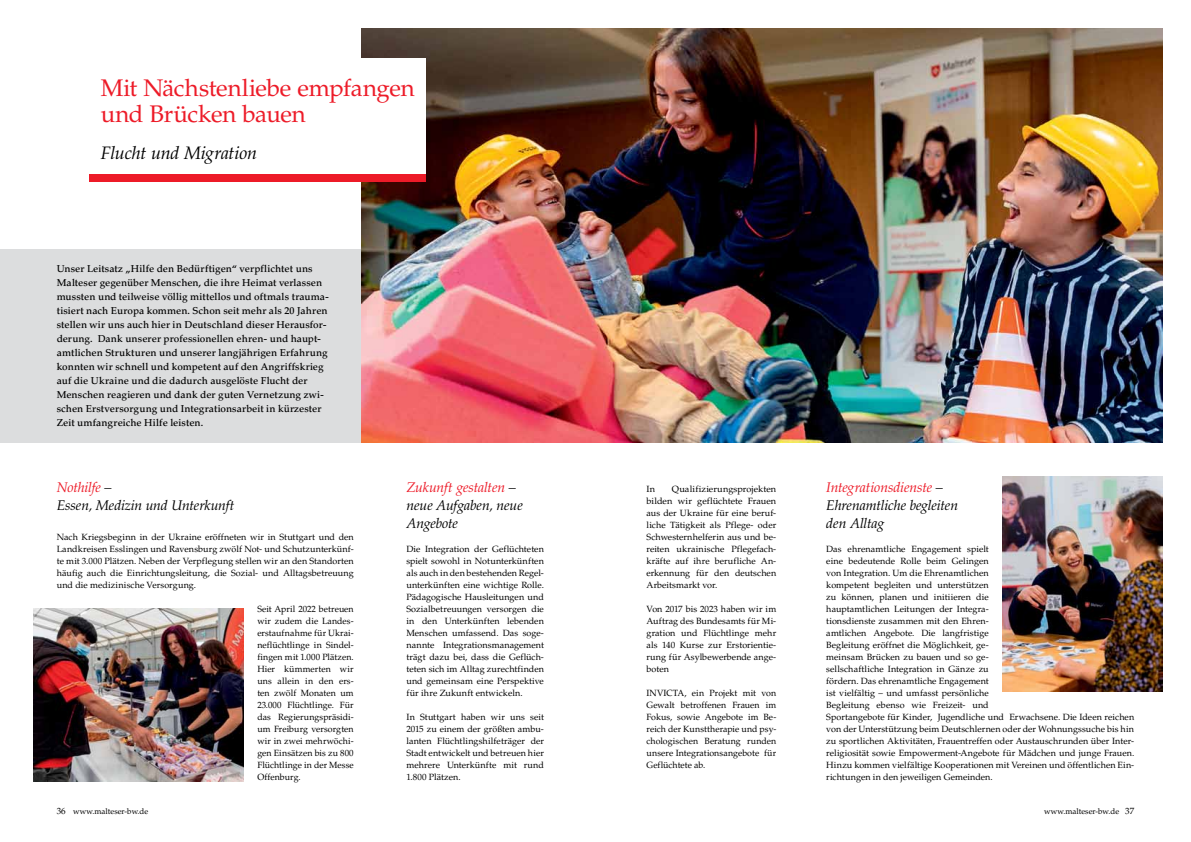
<style>
.page{position:relative;width:1191px;height:842px;background:#fff}
.page>*{position:absolute;margin:0;border:0;box-sizing:border-box;transform-origin:0 0}
.t1{font:24px/26px "Palatino LT Std";letter-spacing:-.01em;color:#ed1b28}
.t2{font:italic 18px "Palatino LT Std";letter-spacing:-.01em;color:#000}
.t3{font:italic 14px/18px "Palatino LT Std";letter-spacing:-.015em;color:#000}
.t4{font:500 10px/14px "Palatino LT Std";letter-spacing:.005em;color:#000}
.t5{font:9px/12px "Palatino LT Std";letter-spacing:.005em;color:#000;text-align:justify}
.t6{font:8px "Palatino LT Std";color:#000}
.s1{color:#ed1b28}
.s2{font-size:9px}
</style>
<div class="page">
<div style="left:0;top:249px;width:380px;height:193px;background:#dcddde"></div>
<img style="left:361px;top:28px;width:801px;height:414px">
<img style="left:1003px;top:476px;width:159px;height:215px">
<div style="left:89px;top:58px;width:337px;height:123px;background:#fff"></div>
<div style="left:89px;top:175px;width:337px;height:7px;background:#ed1b28"></div>
<img style="left:33px;top:608px;width:210px;height:173px">
<h1 class="t1" style="left:101px;top:75px;width:315px">Mit Nächstenliebe empfangen und Brücken bauen</h1>
<h2 class="t2" style="left:101px;top:142px;width:158px">Flucht und Migration</h2>
<p class="t4" style="left:57px;top:262px;width:274px">Unser Leitsatz „Hilfe den Bedürftigen“ verpflichtet uns Malteser gegenüber Menschen, die ihre Heimat verlassen mussten und teilweise völlig mittellos und oftmals trauma&shy;tisiert nach Europa kommen. Schon seit mehr als 20 Jahren stellen wir uns auch hier in Deutschland dieser Herausfor&shy;derung. Dank unserer professionellen ehren- und haupt&shy;amtlichen Strukturen und unserer langjährigen Erfahrung konnten wir schnell und kompetent auf den Angriffskrieg auf die Ukraine und die dadurch ausgelöste Flucht der Menschen reagieren und dank der guten Vernetzung zwi&shy;schen Erstversorgung und Integrationsarbeit in kürzester Zeit umfangreiche Hilfe leisten.</p>
<h3 class="t3" style="left:57px;top:479px;width:179px"><span class="s1">Nothilfe</span> –<br>Essen, Medizin und Unterkunft</h3>
<p class="t5" style="left:57px;top:531px;width:298px">Nach Kriegsbeginn in der Ukraine eröffneten wir in Stuttgart und den Landkreisen Esslingen und Ravensburg zwölf Not- und Schutzunterkünf&shy;te mit 3.000 Plätzen. Neben der Verpflegung stellen wir an den Standorten häufig auch die Einrichtungsleitung, die Sozial- und Alltagsbetreuung und die medizinische Versorgung.</p>
<p class="t5" style="left:257px;top:603px;width:98px">Seit April 2022 betreuen wir zudem die Landes&shy;erstaufnahme für Ukrai&shy;neflüchtlinge in Sindel&shy;fingen mit 1.000 Plätzen.<br>Hier kümmerten wir uns allein in den ers&shy;ten zwölf Monaten um 23.000 Flüchtlinge. Für das Regierungspräsidi&shy;um Freiburg versorgten wir in zwei mehrwöchi&shy;gen Einsätzen bis zu 800<br>Flüchtlinge in der Messe Offenburg.</p>
<p class="t6" style="left:57px;top:806px;width:93px"><span class="s2">36</span> www.malteser-bw.de</p>
<h3 class="t3" style="left:406px;top:479px;width:118px"><span class="s1">Zukunft gestalten</span> – neue Aufgaben, neue<br>Angebote</h3>
<p class="t5" style="left:406px;top:543px;width:139px">Die Integration der Geflüchteten spielt sowohl in Notunterkünften als auch in den bestehenden Regel&shy;unterkünften eine wichtige Rolle.<br>Pädagogische Hausleitungen und Sozialbetreuungen versorgen die in den Unterkünften lebenden Menschen umfassend. Das soge&shy;nannte Integrationsmanagement trägt dazu bei, dass die Geflüch&shy;teten sich im Alltag zurechtfinden und gemeinsam eine Perspektive für ihre Zukunft entwickeln.</p>
<p class="t5" style="left:406px;top:711px;width:139px">In Stuttgart haben wir uns seit 2015 zu einem der größten ambu&shy;lanten Flüchtlingshilfeträger der Stadt entwickelt und betreuen hier mehrere Unterkünfte mit rund 1.800 Plätzen.</p>
<p class="t5" style="left:646px;top:483px;width:131px;text-indent:25px">Qualifizierungsprojekten bilden wir geflüchtete Frauen aus der Ukraine für eine beruf&shy;liche Tätigkeit als Pflege- oder Schwesternhelferin aus und be&shy;reiten ukrainische Pflegefach&shy;kräfte auf ihre berufliche An&shy;erkennung für den deutschen Arbeitsmarkt vor.</p>
<p class="t5" style="left:646px;top:603px;width:131px">Von 2017 bis 2023 haben wir im Auftrag des Bundesamts für Mi&shy;gration und Flüchtlinge mehr als 140 Kurse zur Erstorientie&shy;rung für Asylbewerbende ange&shy;boten</p>
<p class="t5" style="left:646px;top:687px;width:131px">INVICTA, ein Projekt mit von Gewalt betroffenen Frauen im Fokus, sowie Angebote im Be&shy;reich der Kunsttherapie und psy&shy;chologischen Beratung runden unsere Integrationsangebote für Geflüchtete ab.</p>
<p class="t5" style="left:646px;top:483px;width:10px">In</p>
<h3 class="t3" style="left:826px;top:479px;width:133px"><span class="s1">Integrationsdienste</span> –<br>Ehrenamtliche begleiten den Alltag</h3>
<p class="t5" style="left:826px;top:543px;width:309px;text-align:left">Das ehrenamtliche Engagement spielt<br>eine bedeutende Rolle beim Gelingen<br>von Integration. Um die Ehrenamtlichen<br>kompetent begleiten und unterstützen<br>zu können, planen und initiieren die<br>hauptamtlichen Leitungen der Integra-<br>tionsdienste zusammen mit den Ehren-<br>amtlichen Angebote. Die langfristige<br>Begleitung eröffnet die Möglichkeit, ge-<br>meinsam Brücken zu bauen und so ge-<br>sellschaftliche Integration in Gänze zu<br>fördern. Das ehrenamtliche Engagement<br>ist vielfältig – und umfasst persönliche<br>Begleitung ebenso wie Freizeit- und<br>Sportangebote für Kinder, Jugendliche und Erwachsene. Die Ideen reichen von der Unterstützung beim Deutschlernen oder der Wohnungssuche bis hin zu sportlichen Aktivitäten, Frauentreffen oder Austauschrunden über Inter&shy;religiosität sowie Empowerment-Angebote für Mädchen und junge Frauen.<br>Hinzu kommen vielfältige Kooperationen mit Vereinen und öffentlichen Ein&shy;richtungen in den jeweiligen Gemeinden.</p>
<p class="t6" style="left:1044px;top:806px;width:92px">www.malteser-bw.de <span class="s2">37</span></p>
</div>
